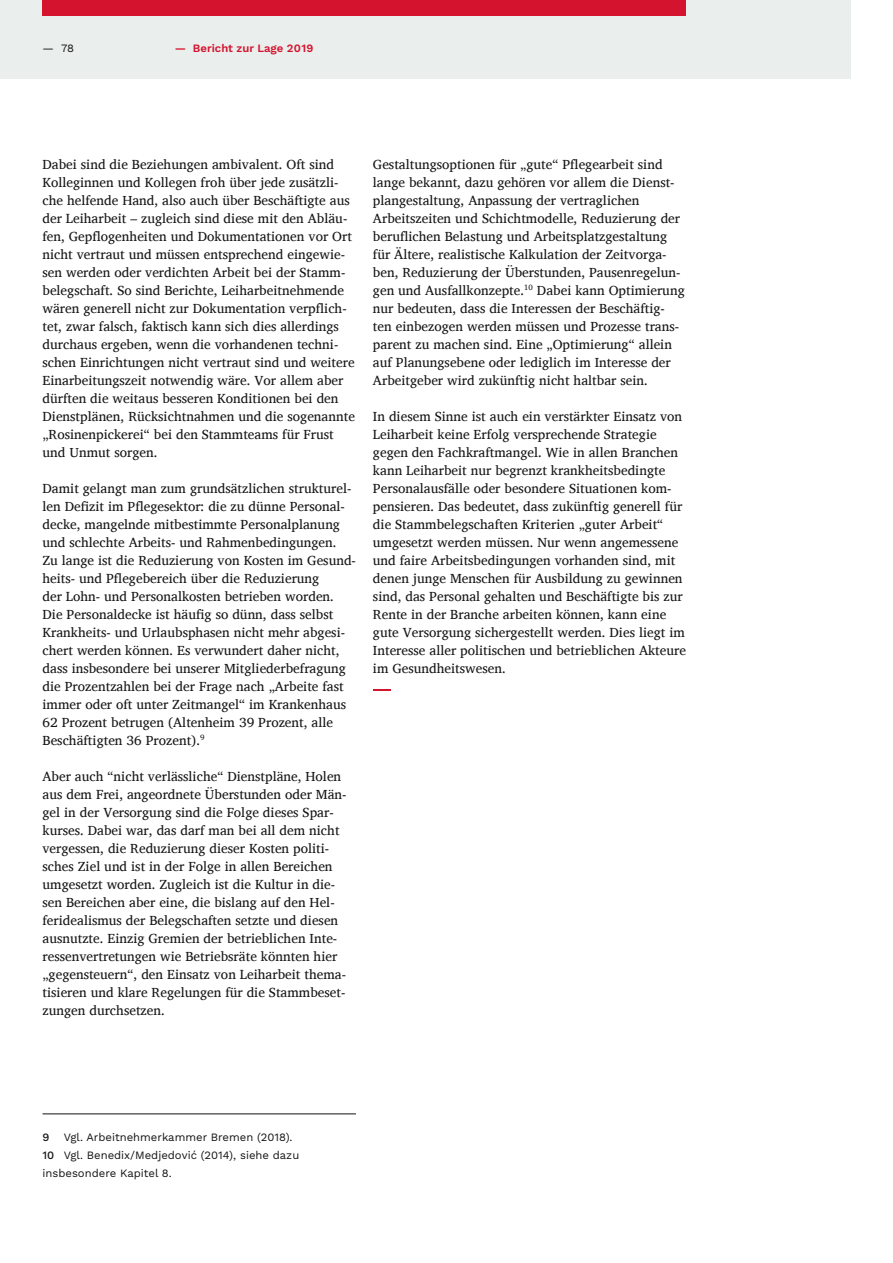
<style>
.page{position:relative;width:893px;height:1263px;background:#fff}
.page>*{position:absolute;margin:0;border:0;box-sizing:border-box;transform-origin:0 0}
.Fließtext_Charis_9pt{font:13.5px/18px "Charis SIL";color:#141414}
.Fußnote_Work_Sans_Re{font:11.25px/18px "Work Sans";color:#141414}
.t1{font:600 11.25px "Work Sans";color:#d4142e}
.Fußnote_Work_Sans_Re-2{font:500 11.25px "Work Sans";color:#141414}
.s1{font-weight:500}
</style>
<div class="page">
<div style="left:0;top:0;width:850px;height:79px;background:#eaeeed"></div>
<div style="left:43px;top:0;width:643px;height:16px;background:#d4142e"></div>
<svg style="left:373px;top:689px;width:17px;height:2px"></svg>
<hr style="left:43px;top:1113px;width:313px;height:1px;background:#141414">
<p class="Fußnote_Work_Sans_Re" style="left:43px;top:39px;width:33px">— 78</p>
<p class="t1" style="left:175px;top:41px;width:140px">— Bericht zur Lage 2019</p>
<p class="Fließtext_Charis_9pt" style="left:43px;top:155px;width:314px">Dabei sind die Beziehungen ambivalent. Oft sind Kolleginnen und Kollegen froh über jede zusätzli&shy;che helfende Hand, also auch über Beschäftigte aus der Leiharbeit – zugleich sind diese mit den Abläu&shy;fen, Gepflogenheiten und Dokumentationen vor Ort nicht vertraut und müssen entsprechend eingewie&shy;sen werden oder verdichten Arbeit bei der Stamm&shy;belegschaft. So sind Berichte, Leiharbeitnehmende wären generell nicht zur Dokumentation verpflich&shy;tet, zwar falsch, faktisch kann sich dies allerdings durchaus ergeben, wenn die vorhandenen techni&shy;schen Einrichtungen nicht vertraut sind und weitere Einarbeitungszeit notwendig wäre. Vor allem aber dürften die weitaus besseren Konditionen bei den Dienstplänen, Rücksichtnahmen und die sogenannte „Rosinenpickerei“ bei den Stammteams für Frust und Unmut sorgen.</p>
<p class="Fließtext_Charis_9pt" style="left:43px;top:479px;width:315px">Damit gelangt man zum grundsätzlichen strukturel&shy;len Defizit im Pflegesektor: die zu dünne Personal&shy;decke, mangelnde mitbestimmte Personalplanung und schlechte Arbeits- und Rahmenbedingungen.<br>Zu lange ist die Reduzierung von Kosten im Gesund&shy;heits- und Pflegebereich über die Reduzierung<br>der Lohn- und Personalkosten betrieben worden.<br>Die Personaldecke ist häufig so dünn, dass selbst Krankheits- und Urlaubsphasen nicht mehr abgesi&shy;chert werden können. Es verwundert daher nicht, dass insbesondere bei unserer Mitgliederbefragung die Prozentzahlen bei der Frage nach „Arbeite fast immer oder oft unter Zeitmangel“ im Krankenhaus 62 Prozent betrugen (Altenheim 39 Prozent, alle Beschäftigten 36 Prozent).<sup>9</sup></p>
<p class="Fließtext_Charis_9pt" style="left:43px;top:767px;width:306px">Aber auch “nicht verlässliche“ Dienstpläne, Holen aus dem Frei, angeordnete Überstunden oder Män&shy;gel in der Versorgung sind die Folge dieses Spar&shy;kurses. Dabei war, das darf man bei all dem nicht vergessen, die Reduzierung dieser Kosten politi&shy;sches Ziel und ist in der Folge in allen Bereichen umgesetzt worden. Zugleich ist die Kultur in die&shy;sen Bereichen aber eine, die bislang auf den Hel&shy;feridealismus der Belegschaften setzte und diesen ausnutzte. Einzig Gremien der betrieblichen Inte&shy;ressenvertretungen wie Betriebsräte könnten hier „gegensteuern“, den Einsatz von Leiharbeit thema&shy;tisieren und klare Regelungen für die Stammbeset&shy;zungen durchsetzen.</p>
<p class="Fließtext_Charis_9pt" style="left:373px;top:155px;width:313px">Gestaltungsoptionen für „gute“ Pflegearbeit sind lange bekannt, dazu gehören vor allem die Dienst&shy;plangestaltung, Anpassung der vertraglichen Arbeitszeiten und Schichtmodelle, Reduzierung der beruflichen Belastung und Arbeitsplatzgestaltung für Ältere, realistische Kalkulation der Zeitvorga&shy;ben, Reduzierung der Überstunden, Pausenregelun&shy;gen und Ausfallkonzepte.<sup>10</sup> Dabei kann Optimierung nur bedeuten, dass die Interessen der Beschäftig&shy;ten einbezogen werden müssen und Prozesse trans&shy;parent zu machen sind. Eine „Optimierung“ allein auf Planungsebene oder lediglich im Interesse der Arbeitgeber wird zukünftig nicht haltbar sein.</p>
<p class="Fließtext_Charis_9pt" style="left:373px;top:407px;width:315px">In diesem Sinne ist auch ein verstärkter Einsatz von Leiharbeit keine Erfolg versprechende Strategie gegen den Fachkraftmangel. Wie in allen Branchen kann Leiharbeit nur begrenzt krankheitsbedingte Personalausfälle oder besondere Situationen kom&shy;pensieren. Das bedeutet, dass zukünftig generell für die Stammbelegschaften Kriterien „guter Arbeit“ umgesetzt werden müssen. Nur wenn angemessene und faire Arbeitsbedingungen vorhanden sind, mit denen junge Menschen für Ausbildung zu gewinnen sind, das Personal gehalten und Beschäftigte bis zur Rente in der Branche arbeiten können, kann eine gute Versorgung sichergestellt werden. Dies liegt im Interesse aller politischen und betrieblichen Akteure im Gesundheitswesen.</p>
<p class="Fußnote_Work_Sans_Re-2" style="left:43px;top:1130px;width:8px">9</p>
<p class="Fußnote_Work_Sans_Re" style="left:64px;top:1128px;width:230px">Vgl. Arbeitnehmerkammer Bremen (2018).</p>
<p class="Fußnote_Work_Sans_Re" style="left:43px;top:1146px;width:258px"><span class="s1">10</span> Vgl. Benedix/Medjedović (2014), siehe dazu insbesondere Kapitel 8.</p>
</div>
